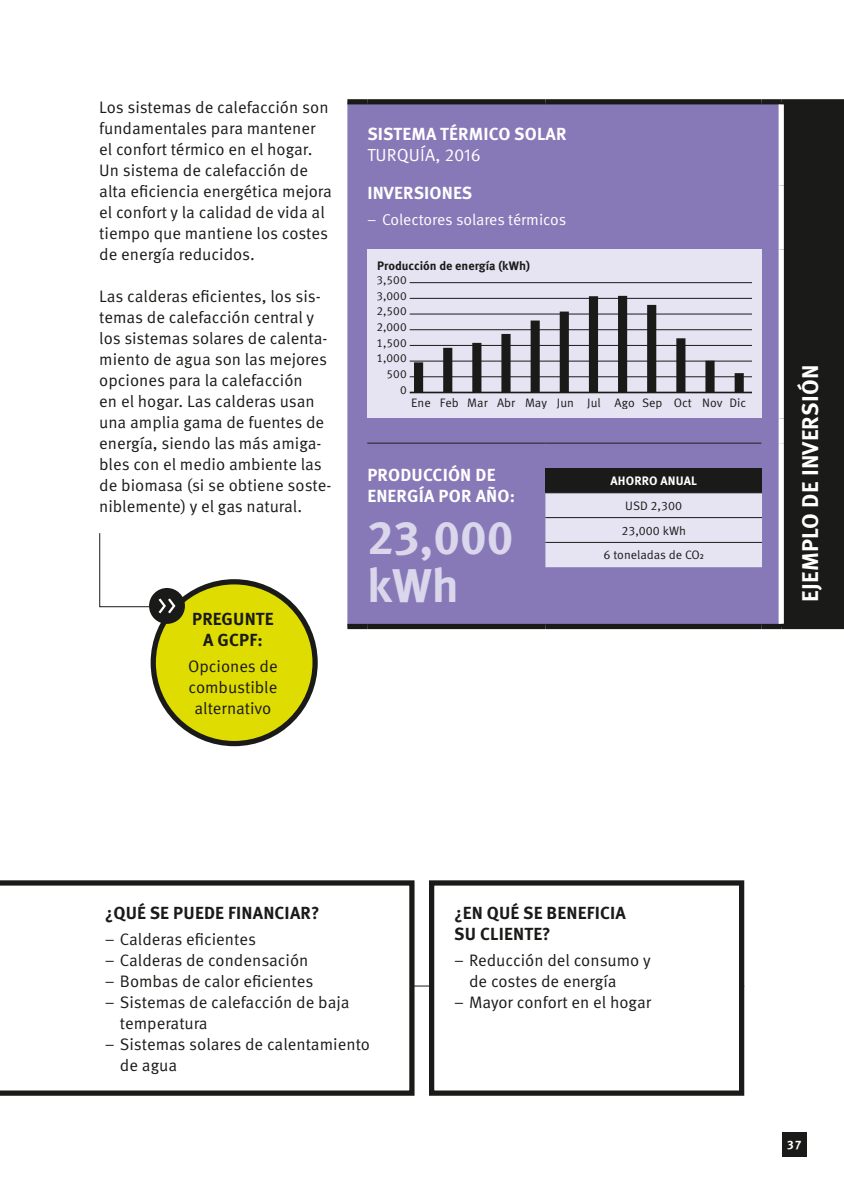
<style>
.page{position:relative;width:844px;height:1191px;background:#fff}
.page>*{position:absolute;margin:0;border:0;box-sizing:border-box;transform-origin:0 0}
.t1{font:700 47.25px/47.2px "Meta Pro";color:#dad6ec}
.t2{font:700 22.75px "Meta Pro";letter-spacing:.01em;color:#fff}
.t3{font:700 17.5px/21px "Meta Pro";letter-spacing:.01em;color:#1a1a18;text-align:center}
.t4{font:700 17.5px/21px "Meta Pro";letter-spacing:.01em;color:#fff}
.t5{font:17.5px "Meta Pro Norm";letter-spacing:.01em;color:#fff}
.t6{font:16.62px/21px "Meta Pro Norm";color:#1a1a18}
.t7{font:15.75px "Meta Pro Norm";letter-spacing:-.01em;color:#fff}
.t8{font:12.25px/24.8px "Meta Pro Norm";letter-spacing:.005em;color:#1a1a18;text-align:center}
.t9{font:700 12.25px "Meta Pro";color:#1a1a18}
.t10{font:700 12.25px "Meta Pro";letter-spacing:.01em;color:#fff}
.t11{font:11.72px "Meta Pro Norm";color:#1a1a18}
</style>
<div class="page">
<hr style="left:366px;top:985px;width:378px;height:1px;background:#1a1a18">
<div style="left:153px;top:582px;width:162px;height:161px;background:#dedc00;border-radius:50%"></div>
<div style="left:151px;top:579px;width:166px;height:167px;border:5px solid #1a1a18;border-radius:50%"></div>
<div style="left:149px;top:588px;width:36px;height:36px;background:#1a1a18;border-radius:50%"></div>
<svg style="left:158px;top:598px;width:17px;height:15px"></svg>
<svg style="left:99px;top:533px;width:51px;height:74px"></svg>
<div style="left:431px;top:883px;width:310px;height:210px;background:#fff"></div>
<div style="left:429px;top:880px;width:315px;height:215px;border:5px solid #1a1a18"></div>
<svg style="left:0;top:880px;width:414px;height:215px"></svg>
<div style="left:347px;top:104px;width:431px;height:520px;background:#8779b7"></div>
<div style="left:781px;top:102px;width:62px;height:524px;background:#1a1a18"></div>
<div style="left:367px;top:250px;width:394px;height:168px;background:#e6e3f3"></div>
<div style="left:367px;top:418px;width:394px;height:25px;background:#8779b7"></div>
<div style="left:347px;top:99px;width:20px;height:5px;background:#1a1a18"></div>
<div style="left:367px;top:99px;width:178px;height:5px;background:#1a1a18"></div>
<div style="left:545px;top:99px;width:216px;height:5px;background:#1a1a18"></div>
<div style="left:761px;top:99px;width:20px;height:5px;background:#1a1a18"></div>
<div style="left:347px;top:624px;width:20px;height:5px;background:#1a1a18"></div>
<div style="left:367px;top:624px;width:178px;height:5px;background:#1a1a18"></div>
<div style="left:545px;top:624px;width:216px;height:5px;background:#1a1a18"></div>
<div style="left:761px;top:624px;width:20px;height:5px;background:#1a1a18"></div>
<div style="left:781px;top:99px;width:62px;height:5px;background:#1a1a18"></div>
<div style="left:778px;top:104px;width:5px;height:82px;background:#fff"></div>
<div style="left:778px;top:186px;width:5px;height:64px;background:#fff"></div>
<div style="left:778px;top:250px;width:5px;height:168px;background:#fff"></div>
<div style="left:778px;top:418px;width:5px;height:25px;background:#fff"></div>
<div style="left:778px;top:443px;width:5px;height:181px;background:#fff"></div>
<hr style="left:367px;top:443px;width:178px;height:1px;background:#1a1a18">
<hr style="left:545px;top:443px;width:216px;height:1px;background:#1a1a18">
<div style="left:781px;top:624px;width:62px;height:5px;background:#1a1a18"></div>
<hr style="left:409px;top:376px;width:342px;height:1px;background:#1a1a18">
<hr style="left:409px;top:361px;width:342px;height:1px;background:#1a1a18">
<hr style="left:409px;top:345px;width:342px;height:1px;background:#1a1a18">
<hr style="left:409px;top:329px;width:342px;height:1px;background:#1a1a18">
<hr style="left:409px;top:314px;width:342px;height:1px;background:#1a1a18">
<hr style="left:409px;top:298px;width:342px;height:1px;background:#1a1a18">
<hr style="left:409px;top:282px;width:342px;height:1px;background:#1a1a18">
<svg style="left:414px;top:296px;width:329px;height:96px"></svg>
<hr style="left:409px;top:392px;width:342px;height:1px;background:#1a1a18">
<div style="left:545px;top:468px;width:216px;height:25px;background:#1a1a18"></div>
<div style="left:545px;top:493px;width:216px;height:74px;background:#e6e3f3"></div>
<hr style="left:545px;top:517px;width:216px;height:1px;background:#1a1a18">
<hr style="left:545px;top:542px;width:216px;height:1px;background:#1a1a18">
<div style="left:782px;top:1132px;width:24px;height:24px;background:#1a1a18"></div>
<p class="t6" style="left:99px;top:96px;width:234px">Los sistemas de calefacción son fundamentales para mantener el confort térmico en el hogar.<br>Un sistema de calefacción de alta eficiencia energética mejora el confort y la calidad de vida al tiempo que mantiene los costes de energía reducidos.</p>
<p class="t6" style="left:99px;top:285px;width:234px">Las calderas eficientes, los sis&shy;temas de calefacción central y los sistemas solares de calenta&shy;miento de agua son las mejores opciones para la calefacción<br>en el hogar. Las calderas usan una amplia gama de fuentes de energía, siendo las más amiga&shy;bles con el medio ambiente las de biomasa (si se obtiene soste&shy;niblemente) y el gas natural.</p>
<p class="t3" style="left:192px;top:607px;width:83px">PREGUNTE<br>A GCPF:</p>
<p class="t6" style="left:188px;top:654px;width:91px;text-align:center">Opciones de combustible alternativo</p>
<p class="t4" style="left:367px;top:122px;width:201px">SISTEMA TÉRMICO SOLAR</p>
<p class="t5" style="left:367px;top:141px;width:115px">TURQUÍA, 2016</p>
<p class="t4" style="left:367px;top:181px;width:106px">INVERSIONES</p>
<p class="t7" style="left:367px;top:207px;width:200px">– Colectores solares térmicos</p>
<p class="t9" style="left:377px;top:256px;width:154px">Producción de energía (kWh)</p>
<p class="t11" style="left:376px;top:271px;width:32px">3,500</p>
<p class="t11" style="left:376px;top:287px;width:32px">3,000</p>
<p class="t11" style="left:376px;top:302px;width:32px">2,500</p>
<p class="t11" style="left:376px;top:318px;width:32px">2,000</p>
<p class="t11" style="left:376px;top:334px;width:32px">1,500</p>
<p class="t11" style="left:376px;top:349px;width:32px">1,000</p>
<p class="t11" style="left:386px;top:365px;width:22px">500</p>
<p class="t11" style="left:400px;top:381px;width:8px">0</p>
<p class="t8" style="left:411px;top:389px;width:336px">Ene Feb Mar Abr May Jun Jul Ago Sep Oct Nov Dic</p>
<p class="t4" style="left:367px;top:463px;width:149px">PRODUCCIÓN DE<br>ENERGÍA POR AÑO:</p>
<h1 class="t1" style="left:367px;top:511px;width:148px">23,000 kWh</h1>
<p class="t10" style="left:610px;top:471px;width:88px">AHORRO ANUAL</p>
<p class="t8" style="left:603px;top:492px;width:102px">USD 2,300<br>23,000 kWh<br>6 toneladas de CO2</p>
<h2 class="t2" style="left:792px;top:601px;width:238px;rotate:-90deg">EJEMPLO DE INVERSIÓN</h2>
<p class="t3" style="left:105px;top:901px;width:216px">¿QUÉ SE PUEDE FINANCIAR?</p>
<p class="t6" style="left:105px;top:927px;width:152px">– Calderas eficientes</p>
<p class="t6" style="left:105px;top:948px;width:205px">– Calderas de condensación</p>
<p class="t6" style="left:105px;top:969px;width:210px">– Bombas de calor eficientes</p>
<p class="t6" style="left:120px;top:990px;width:231px;text-indent:-15px">– Sistemas de calefacción de baja temperatura</p>
<p class="t6" style="left:120px;top:1032px;width:251px;text-indent:-15px">– Sistemas solares de calentamiento de agua</p>
<p class="t3" style="left:454px;top:901px;width:173px;text-align:left">¿EN QUÉ SE BENEFICIA<br>SU CLIENTE?</p>
<p class="t6" style="left:469px;top:948px;width:183px;text-indent:-15px">– Reducción del consumo y de costes de energía</p>
<p class="t6" style="left:454px;top:990px;width:198px">– Mayor confort en el hogar</p>
<p class="t10" style="left:787px;top:1135px;width:16px">37</p>
</div>
